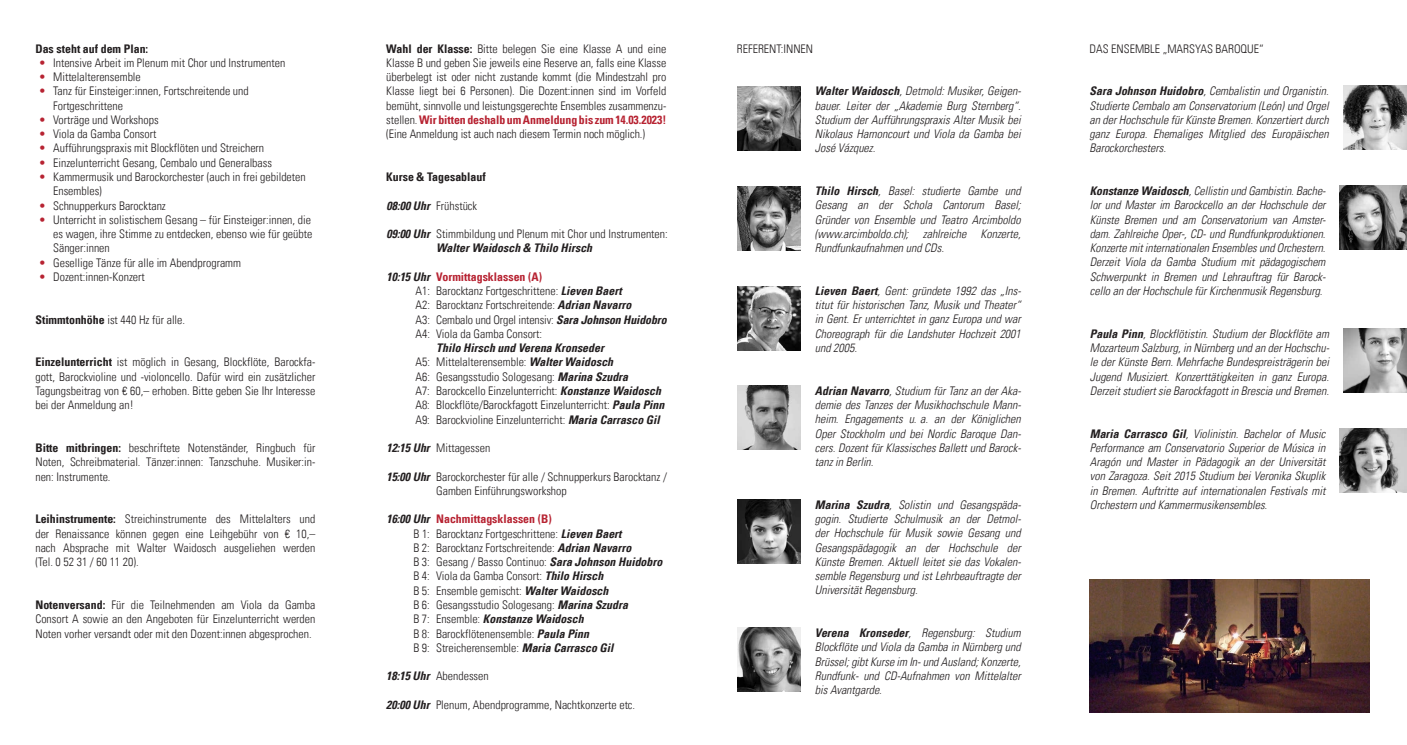
<style>
.page{position:relative;width:1407px;height:745px;background:#fff}
.page>*{position:absolute;margin:0;border:0;box-sizing:border-box;transform-origin:0 0}
.t1{font:300 condensed 11.88px/14.2px "Univers LT";color:#231f20}
.t2{font:italic 300 condensed 11.88px/14.2px "Univers LT";color:#231f20;text-align:justify}
.t3{font:700 condensed 11.88px "Univers LT";color:#231f20}
.s1{color:#b72332}
.s2{font-weight:700}
.s3{font-weight:700;color:#b72332}
.s4{font-weight:700;font-style:italic}
</style>
<div class="page">
<img style="left:1339px;top:428px;width:68px;height:64px">
<img style="left:737px;top:86px;width:64px;height:64px">
<img style="left:737px;top:187px;width:64px;height:64px">
<img style="left:1339px;top:186px;width:68px;height:63px">
<img style="left:737px;top:385px;width:64px;height:64px">
<img style="left:737px;top:499px;width:64px;height:63px">
<img style="left:737px;top:286px;width:64px;height:64px">
<img style="left:1343px;top:85px;width:64px;height:64px">
<img style="left:1090px;top:579px;width:279px;height:133px">
<img style="left:1343px;top:328px;width:64px;height:64px">
<img style="left:737px;top:627px;width:64px;height:64px">
<p class="t3" style="left:35px;top:41px;width:114px">Das steht auf dem Plan:</p>
<p class="t1" style="left:39px;top:55px;width:248px"><span class="s1">•</span> Intensive Arbeit im Plenum mit Chor und Instrumenten</p>
<p class="t1" style="left:39px;top:70px;width:103px"><span class="s1">•</span> Mittelalterensemble</p>
<p class="t1" style="left:53px;top:84px;width:197px;text-indent:-14px"><span class="s1">•</span> Tanz für Einsteiger:innen, Fortschreitende und<br>Fortgeschrittene</p>
<p class="t1" style="left:39px;top:112px;width:121px"><span class="s1">•</span> Vorträge und Workshops</p>
<p class="t1" style="left:39px;top:127px;width:119px"><span class="s1">•</span> Viola da Gamba Consort</p>
<p class="t1" style="left:39px;top:141px;width:227px"><span class="s1">•</span> Aufführungspraxis mit Blockflöten und Streichern</p>
<p class="t1" style="left:39px;top:155px;width:235px"><span class="s1">•</span> Einzelunterricht Gesang, Cembalo und Generalbass</p>
<p class="t1" style="left:53px;top:169px;width:254px;text-indent:-14px"><span class="s1">•</span> Kammermusik und Barockorchester (auch in frei gebildeten<br>Ensembles)</p>
<p class="t1" style="left:39px;top:198px;width:128px"><span class="s1">•</span> Schnupperkurs Barocktanz</p>
<p class="t1" style="left:53px;top:212px;width:261px;text-align:justify;text-indent:-14px"><span class="s1">•</span> Unterricht in solistischem Gesang – für Einsteiger:innen, die es wagen, ihre Stimme zu entdecken, ebenso wie für geübte Sänger:innen</p>
<p class="t1" style="left:39px;top:255px;width:204px"><span class="s1">•</span> Gesellige Tänze für alle im Abendprogramm</p>
<p class="t1" style="left:39px;top:269px;width:107px"><span class="s1">•</span> Dozent:innen-Konzert</p>
<p class="t1" style="left:35px;top:312px;width:151px"><span class="s2">Stimmtonhöhe</span> ist 440 Hz für alle.</p>
<p class="t1" style="left:35px;top:355px;width:281px;text-align:justify"><span class="s2">Einzelunterricht</span> ist möglich in Gesang, Blockflöte, Barockfa&shy;gott, Barockvioline und -violoncello. Dafür wird ein zusätzlicher Tagungsbeitrag von € 60,– erhoben. Bitte geben Sie Ihr Interesse bei der Anmeldung an!</p>
<p class="t1" style="left:35px;top:440px;width:281px;text-align:justify"><span class="s2">Bitte mitbringen:</span> beschriftete Notenständer, Ringbuch für Noten, Schreibmaterial. Tänzer:innen: Tanzschuhe. Musiker:in&shy;nen: Instrumente.</p>
<p class="t1" style="left:35px;top:511px;width:281px;text-align:justify"><span class="s2">Leihinstrumente:</span> Streichinstrumente des Mittelalters und der Renaissance können gegen eine Leihgebühr von € 10,– nach Absprache mit Walter Waidosch ausgeliehen werden (Tel. 0 52 31 / 60 11 20).</p>
<p class="t1" style="left:35px;top:597px;width:281px;text-align:justify"><span class="s2">Notenversand:</span> Für die Teilnehmenden am Viola da Gamba Consort A sowie an den Angeboten für Einzelunterricht werden Noten vorher versandt oder mit den Dozent:innen abgesprochen.</p>
<p class="t1" style="left:386px;top:41px;width:281px;text-align:justify"><span class="s2">Wahl der Klasse:</span> Bitte belegen Sie eine Klasse A und eine Klasse B und geben Sie jeweils eine Reserve an, falls eine Klasse überbelegt ist oder nicht zustande kommt (die Mindestzahl pro Klasse liegt bei 6 Personen). Die Dozent:innen sind im Vorfeld bemüht, sinnvolle und leistungsgerechte Ensembles zusammenzu&shy;stellen. <span class="s3">Wir bitten deshalb um Anmeldung bis zum 14.03.2023! </span>(Eine Anmeldung ist auch nach diesem Termin noch möglich.)</p>
<p class="t3" style="left:386px;top:169px;width:101px">Kurse &amp; Tagesablauf</p>
<p class="t1" style="left:386px;top:198px;width:92px"><span class="s4">08:00 Uhr</span> Frühstück</p>
<p class="t1" style="left:436px;top:226px;width:233px;text-indent:-50px"><span class="s4">09:00 Uhr</span> Stimmbildung und Plenum mit Chor und Instrumenten:<br><span class="s4">Walter Waidosch &amp; Thilo Hirsch</span></p>
<p class="t1" style="left:415px;top:269px;width:253px;text-indent:-29px"><span class="s4">10:15 Uhr</span> <span class="s3">Vormittagsklassen (A)<br></span>A1: Barocktanz Fortgeschrittene: <span class="s4">Lieven Baert<br></span>A2: Barocktanz Fortschreitende: <span class="s4">Adrian Navarro<br></span>A3: Cembalo und Orgel intensiv: <span class="s4">Sara Johnson Huidobro </span>A4: Viola da Gamba Consort:</p>
<p class="t1" style="left:415px;top:340px;width:250px;text-indent:21px"><span class="s4">Thilo Hirsch und Verena Kronseder<br></span>A5: Mittelalterensemble: <span class="s4">Walter Waidosch<br></span>A6: Gesangsstudio Sologesang: <span class="s4">Marina Szudra<br></span>A7: Barockcello Einzelunterricht: <span class="s4">Konstanze Waidosch </span>A8: Blockflöte/Barockfagott Einzelunterricht: <span class="s4">Paula Pinn </span>A9: Barockvioline Einzelunterricht: <span class="s4">Maria Carrasco Gil</span></p>
<p class="t1" style="left:386px;top:440px;width:105px"><span class="s4">12:15 Uhr</span> Mittagessen</p>
<p class="t1" style="left:436px;top:469px;width:232px;text-indent:-50px"><span class="s4">15:00 Uhr</span> Barockorchester für alle / Schnupperkurs Barocktanz /<br>Gamben Einführungsworkshop</p>
<p class="t1" style="left:413px;top:511px;width:251px;text-indent:-27px"><span class="s4">16:00 Uhr</span> <span class="s3">Nachmittagsklassen (B)<br></span>B 1: Barocktanz Fortgeschrittene: <span class="s4">Lieven Baert<br></span>B 2: Barocktanz Fortschreitende: <span class="s4">Adrian Navarro<br></span>B 3: Gesang / Basso Continuo: <span class="s4">Sara Johnson Huidobro </span>B 4: Viola da Gamba Consort: <span class="s4">Thilo Hirsch<br></span>B 5: Ensemble gemischt: <span class="s4">Walter Waidosch<br></span>B 6: Gesangsstudio Sologesang: <span class="s4">Marina Szudra<br></span>B 7: Ensemble: <span class="s4">Konstanze Waidosch<br></span>B 8: Barockflötenensemble: <span class="s4">Paula Pinn<br></span>B 9: Streicherensemble: <span class="s4">Maria Carrasco Gil</span></p>
<p class="t1" style="left:386px;top:668px;width:104px"><span class="s4">18:15 Uhr</span> Abendessen</p>
<p class="t1" style="left:386px;top:697px;width:250px"><span class="s4">20:00 Uhr</span> Plenum, Abendprogramme, Nachtkonzerte etc.</p>
<p class="t1" style="left:737px;top:41px;width:78px">REFERENT:INNEN</p>
<p class="t2" style="left:815px;top:84px;width:208px"><span class="s2">Walter Waidosch</span>, Detmold: Musiker, Geigen&shy;bauer. Leiter der „Akademie Burg Sternberg“.<br>Studium der Aufführungspraxis Alter Musik bei Nikolaus Harnoncourt und Viola da Gamba bei José Vázquez.</p>
<p class="t2" style="left:815px;top:184px;width:207px"><span class="s2">Thilo Hirsch</span>, Basel: studierte Gambe und Gesang an der Schola Cantorum Basel; Gründer von Ensemble und Teatro Arcimboldo (www.arcimboldo.ch); zahlreiche Konzerte, Rundfunkaufnahmen und CDs.</p>
<p class="t2" style="left:815px;top:283px;width:208px"><span class="s2">Lieven Baert</span>, Gent: gründete 1992 das „Ins&shy;titut für historischen Tanz, Musik und Theater“ in Gent. Er unterrichtet in ganz Europa und war Choreograph für die Landshuter Hochzeit 2001 und 2005.</p>
<p class="t2" style="left:815px;top:383px;width:208px"><span class="s2">Adrian Navarro</span>, Studium für Tanz an der Aka&shy;demie des Tanzes der Musikhochschule Mann&shy;heim. Engagements u. a. an der Königlichen Oper Stockholm und bei Nordic Baroque Dan&shy;cers. Dozent für Klassisches Ballett und Barock&shy;tanz in Berlin.</p>
<p class="t2" style="left:815px;top:497px;width:208px"><span class="s2">Marina Szudra</span>, Solistin und Gesangspäda&shy;gogin. Studierte Schulmusik an der Detmol&shy;der Hochschule für Musik sowie Gesang und Gesangspädagogik an der Hochschule der Künste Bremen. Aktuell leitet sie das Vokalen&shy;semble Regensburg und ist Lehrbeauftragte der Universität Regensburg.</p>
<p class="t2" style="left:815px;top:625px;width:207px"><span class="s2">Verena Kronseder</span>, Regensburg: Studium Blockflöte und Viola da Gamba in Nürnberg und Brüssel; gibt Kurse im In- und Ausland; Konzerte, Rundfunk- und CD-Aufnahmen von Mittelalter bis Avantgarde.</p>
<p class="t1" style="left:1089px;top:41px;width:176px">DAS ENSEMBLE „MARSYAS BAROQUE“</p>
<p class="t2" style="left:1089px;top:84px;width:241px"><span class="s2">Sara Johnson Huidobro</span>, Cembalistin und Organistin.<br>Studierte Cembalo am Conservatorium (León) und Orgel an der Hochschule für Künste Bremen. Konzertiert durch ganz Europa. Ehemaliges Mitglied des Europäischen Barockorchesters.</p>
<p class="t2" style="left:1090px;top:184px;width:237px"><span class="s2">Konstanze Waidosch</span>, Cellistin und Gambistin. Bache&shy;lor und Master im Barockcello an der Hochschule der Künste Bremen und am Conservatorium van Amster&shy;dam. Zahlreiche Oper-, CD- und Rundfunkproduktionen.<br>Konzerte mit internationalen Ensembles und Orchestern.<br>Derzeit Viola da Gamba Studium mit pädagogischem Schwerpunkt in Bremen und Lehrauftrag für Barock&shy;cello an der Hochschule für Kirchenmusik Regensburg.</p>
<p class="t2" style="left:1090px;top:326px;width:241px"><span class="s2">Paula Pinn</span>, Blockflötistin. Studium der Blockflöte am Mozarteum Salzburg, in Nürnberg und an der Hochschu&shy;le der Künste Bern. Mehrfache Bundespreisträgerin bei Jugend Musiziert. Konzerttätigkeiten in ganz Europa.<br>Derzeit studiert sie Barockfagott in Brescia und Bremen.</p>
<p class="t2" style="left:1090px;top:426px;width:237px"><span class="s2">Maria Carrasco Gil</span>, Violinistin. Bachelor of Music Performance am Conservatorio Superior de Música in Aragón und Master in Pädagogik an der Universität von Zaragoza. Seit 2015 Studium bei Veronika Skuplik in Bremen. Auftritte auf internationalen Festivals mit Orchestern und Kammermusikensembles.</p>
</div>
